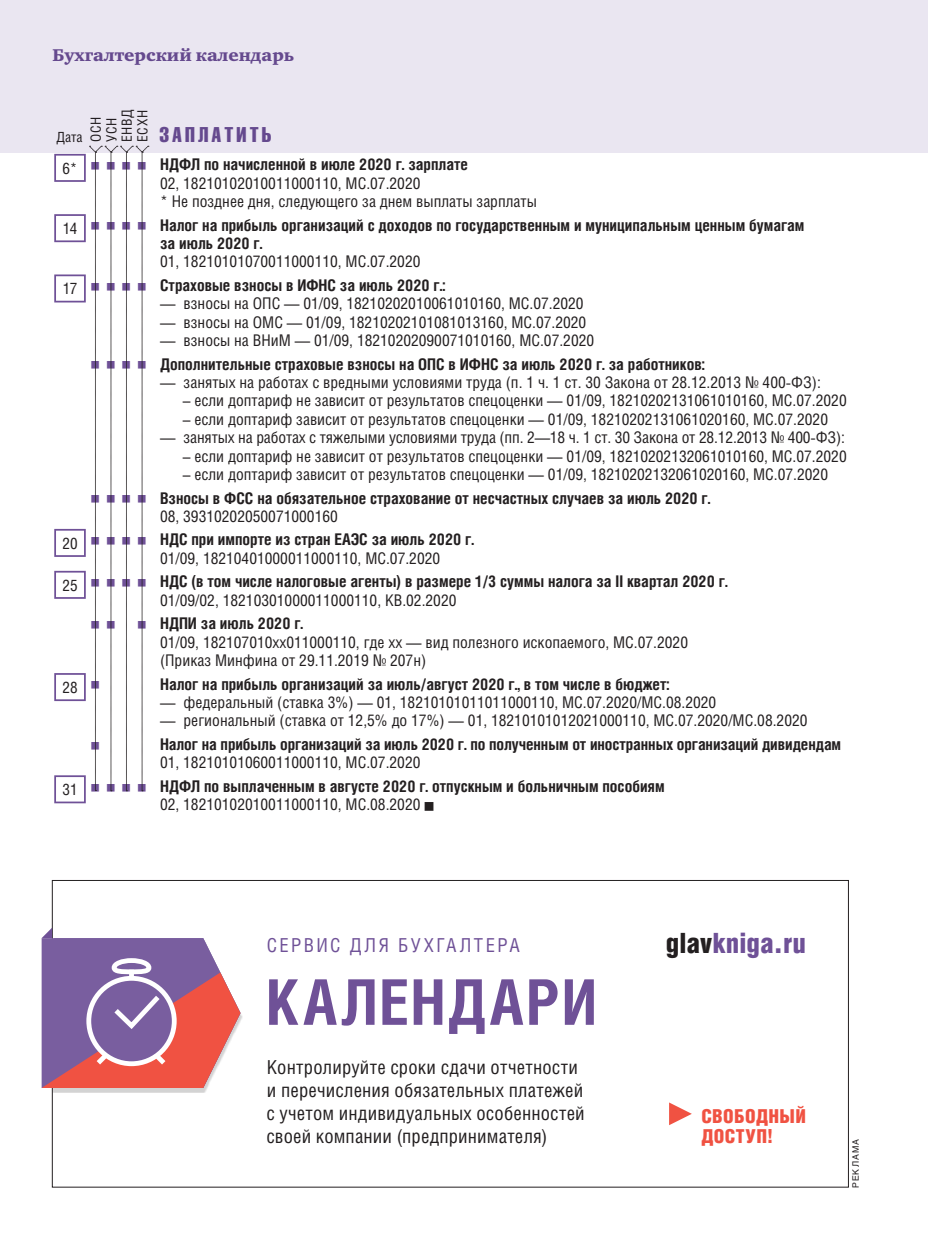
<style>
.page{position:relative;width:928px;height:1260px;background:#fff}
.page>*{position:absolute;margin:0;border:0;box-sizing:border-box;transform-origin:0 0}
.t1{font:700 63px "Helios Cond";letter-spacing:.035em;color:#6f5197}
.t2{font:900 28px "Helios Cond";color:#6f5197}
.t3{font:21px "Helios Compressed";letter-spacing:.15em;color:#6f5197}
.t4{font:19.25px/22.8px "Helios Cond";letter-spacing:.01em;color:#231f20}
.t5{font:19.25px "Helios Cond";letter-spacing:.12em;color:#6f5197}
.t6{font:900 19.25px/19.2px "Helios Cond";letter-spacing:.015em;color:#f05242}
.t7{font:17.5px "Charter Black ITCC";color:#6f5197}
.cal_table___body{font:16.1px "Helios Cond";color:#231f20}
.cal_table___hdg{font:700 16.1px/18.4px "Helios Cond";color:#231f20}
.t8{font:15.75px "Helios Cond";letter-spacing:.005em;color:#231f20}
.t9{font:14px "Helios Cond";letter-spacing:.05em;color:#231f20}
.t10{font:8.75px "Helios";letter-spacing:.115em;color:#231f20}
.s1{color:#231f20}
</style>
<div class="page">
<div style="left:54px;top:154px;width:32px;height:28px;border:2px solid #6f5197"></div>
<div style="left:54px;top:214px;width:32px;height:28px;border:2px solid #6f5197"></div>
<div style="left:54px;top:274px;width:32px;height:28px;border:2px solid #6f5197"></div>
<div style="left:54px;top:529px;width:32px;height:28px;border:2px solid #6f5197"></div>
<div style="left:54px;top:571px;width:32px;height:28px;border:2px solid #6f5197"></div>
<div style="left:54px;top:673px;width:32px;height:28px;border:2px solid #6f5197"></div>
<div style="left:54px;top:775px;width:32px;height:28px;border:2px solid #6f5197"></div>
<div style="left:0;top:0;width:928px;height:152px;background:#eae6f1"></div>
<div style="left:52px;top:940px;width:190px;height:153px;background:#231f20;opacity:.2"></div>
<svg style="left:669px;top:1102px;width:23px;height:23px"></svg>
<svg style="left:42px;top:928px;width:198px;height:160px"></svg>
<svg style="left:90px;top:146px;width:59px;height:645px"></svg>
<p class="t7" style="left:52px;top:46px;width:243px">Бухгалтерский календарь</p>
<p class="t9" style="left:57px;top:129px;width:27px">Дата</p>
<p class="t9" style="left:87px;top:142px;width:27px;rotate:-90deg">ОСН</p>
<p class="t9" style="left:103px;top:142px;width:26px;rotate:-90deg">УСН</p>
<p class="t9" style="left:118px;top:142px;width:34px;rotate:-90deg">ЕНВД</p>
<p class="t9" style="left:134px;top:142px;width:34px;rotate:-90deg">ЕСХН</p>
<p class="t3" style="left:159px;top:122px;width:113px">ЗАПЛАТИТЬ</p>
<p class="t8" style="left:63px;top:158px;width:16px">6*</p>
<p class="cal_table___hdg" style="left:160px;top:155px;width:309px">НДФЛ по начисленной в июле 2020 г. зарплате</p>
<p class="cal_table___body" style="left:160px;top:173px;width:262px">02, 18210102010011000110, МС.07.2020</p>
<p class="cal_table___body" style="left:160px;top:192px;width:378px">* Не позднее дня, следующего за днем выплаты зарплаты</p>
<p class="t8" style="left:63px;top:219px;width:16px">14</p>
<p class="cal_table___hdg" style="left:160px;top:215px;width:646px">Налог на прибыль организаций с доходов по государственным и муниципальным ценным бумагам за июль 2020 г.</p>
<p class="cal_table___body" style="left:160px;top:252px;width:262px">01, 18210101070011000110, МС.07.2020</p>
<p class="t8" style="left:63px;top:279px;width:16px">17</p>
<p class="cal_table___hdg" style="left:160px;top:276px;width:287px">Страховые взносы в ИФНС за июль 2020 г.:</p>
<p class="cal_table___body" style="left:160px;top:294px;width:425px">— взносы на ОПС — 01/09, 18210202010061010160, МС.07.2020</p>
<p class="cal_table___body" style="left:160px;top:312px;width:428px">— взносы на ОМС — 01/09, 18210202101081013160, МС.07.2020</p>
<p class="cal_table___body" style="left:160px;top:331px;width:436px">— взносы на ВНиМ — 01/09, 18210202090071010160, МС.07.2020</p>
<p class="cal_table___hdg" style="left:160px;top:354px;width:546px">Дополнительные страховые взносы на ОПС в ИФНС за июль 2020 г. за работников:</p>
<p class="cal_table___body" style="left:160px;top:373px;width:662px">— занятых на работах с вредными условиями труда (п. 1 ч. 1 ст. 30 Закона от 28.12.2013 № 400-ФЗ):</p>
<p class="cal_table___body" style="left:183px;top:391px;width:665px">– если доптариф не зависит от результатов спецоценки — 01/09, 18210202131061010160, МС.07.2020</p>
<p class="cal_table___body" style="left:183px;top:409px;width:647px">– если доптариф зависит от результатов спецоценки — 01/09, 18210202131061020160, МС.07.2020</p>
<p class="cal_table___body" style="left:160px;top:428px;width:686px">— занятых на работах с тяжелыми условиями труда (пп. 2—18 ч. 1 ст. 30 Закона от 28.12.2013 № 400-ФЗ):</p>
<p class="cal_table___body" style="left:183px;top:446px;width:665px">– если доптариф не зависит от результатов спецоценки — 01/09, 18210202132061010160, МС.07.2020</p>
<p class="cal_table___body" style="left:183px;top:465px;width:647px">– если доптариф зависит от результатов спецоценки — 01/09, 18210202132061020160, МС.07.2020</p>
<p class="cal_table___hdg" style="left:160px;top:488px;width:552px">Взносы в ФСС на обязательное страхование от несчастных случаев за июль 2020 г.</p>
<p class="cal_table___body" style="left:160px;top:507px;width:179px">08, 39310202050071000160</p>
<p class="t8" style="left:62px;top:534px;width:17px">20</p>
<p class="cal_table___hdg" style="left:160px;top:530px;width:315px">НДС при импорте из стран ЕАЭС за июль 2020 г.</p>
<p class="cal_table___body" style="left:160px;top:548px;width:282px">01/09, 18210401000011000110, МС.07.2020</p>
<p class="t8" style="left:62px;top:575px;width:17px">25</p>
<p class="cal_table___hdg" style="left:160px;top:572px;width:569px">НДС (в том числе налоговые агенты) в размере 1/3 суммы налога за II квартал 2020 г.</p>
<p class="cal_table___body" style="left:160px;top:590px;width:298px">01/09/02, 18210301000011000110, КВ.02.2020</p>
<p class="cal_table___hdg" style="left:160px;top:614px;width:145px">НДПИ за июль 2020 г.</p>
<p class="cal_table___body" style="left:160px;top:632px;width:529px">01/09, 182107010хх011000110, где хх — вид полезного ископаемого, МС.07.2020</p>
<p class="cal_table___body" style="left:160px;top:651px;width:268px">(Приказ Минфина от 29.11.2019 № 207н)</p>
<p class="t8" style="left:62px;top:678px;width:17px">28</p>
<p class="cal_table___hdg" style="left:160px;top:674px;width:511px">Налог на прибыль организаций за июль/август 2020 г., в том числе в бюджет:</p>
<p class="cal_table___body" style="left:160px;top:693px;width:557px">— федеральный (ставка 3%) — 01, 18210101011011000110, МС.07.2020/МС.08.2020</p>
<p class="cal_table___body" style="left:160px;top:711px;width:649px">— региональный (ставка от 12,5% до 17%) — 01, 18210101012021000110, МС.07.2020/МС.08.2020</p>
<p class="cal_table___hdg" style="left:160px;top:735px;width:682px">Налог на прибыль организаций за июль 2020 г. по полученным от иностранных организаций дивидендам</p>
<p class="cal_table___body" style="left:160px;top:753px;width:262px">01, 18210101060011000110, МС.07.2020</p>
<p class="t8" style="left:62px;top:780px;width:17px">31</p>
<p class="cal_table___hdg" style="left:160px;top:777px;width:506px">НДФЛ по выплаченным в августе 2020 г. отпускным и больничным пособиям</p>
<p class="cal_table___body" style="left:160px;top:795px;width:262px">02, 18210102010011000110, МС.08.2020</p>
<p class="t5" style="left:267px;top:934px;width:255px">СЕРВИС ДЛЯ БУХГАЛТЕРА</p>
<p class="t2" style="left:666px;top:927px;width:142px"><span class="s1">glav</span>kniga.ru</p>
<p class="t1" style="left:266px;top:965px;width:332px">КАЛЕНДАРИ</p>
<p class="t4" style="left:266px;top:1056px;width:320px">Контролируйте сроки сдачи отчетности и перечисления обязательных платежей с учетом индивидуальных особенностей своей компании (предпринимателя)</p>
<p class="t6" style="left:701px;top:1107px;width:106px">СВОБОДНЫЙ<br>ДОСТУП!</p>
<p class="t10" style="left:850px;top:1188px;width:50px;rotate:-90deg">РЕКЛАМА</p>
</div>
